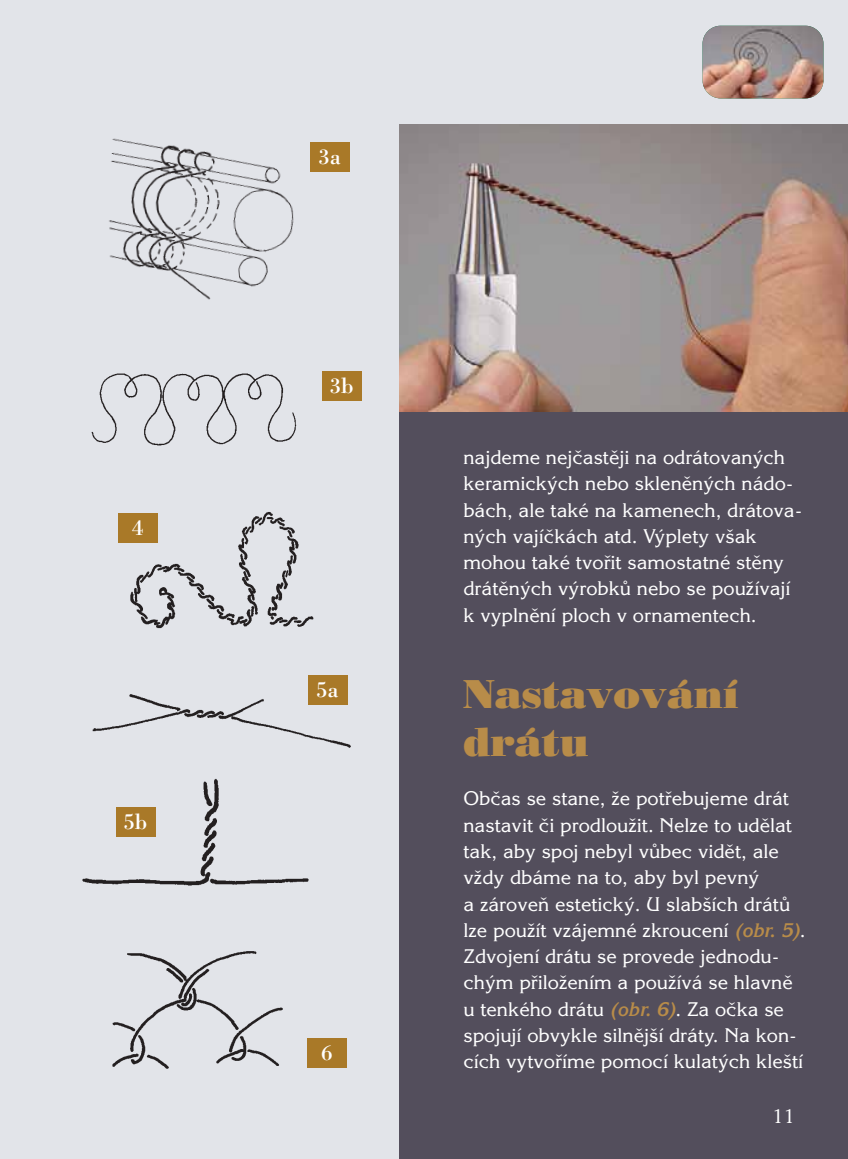
<style>
.page{position:relative;width:848px;height:1159px;background:#fff}
.page>*{position:absolute;margin:0;border:0;box-sizing:border-box;transform-origin:0 0}
.t1{font:40.25px/48.3px "Bodoni CE Poster";color:#b88c49}
.t2{font:22.75px "Bodoni CE";color:#fff}
.t3{font:19.25px/26.2px "Korinna CE";color:#fff}
.s1{font-weight:700;font-style:italic;color:#b88c49}
</style>
<div class="page">
<div style="left:0;top:0;width:847px;height:1159px;background:#e2e4e9"></div>
<div style="left:399px;top:125px;width:448px;height:1034px;background:#534e5c"></div>
<img style="left:702px;top:26px;width:121px;height:72px;border-radius:18px">
<img style="left:109px;top:138px;width:185px;height:162px">
<div style="left:310px;top:142px;width:39px;height:30px;background:#a97928"></div>
<img style="left:91px;top:373px;width:205px;height:73px">
<div style="left:322px;top:371px;width:39px;height:30px;background:#a97928"></div>
<img style="left:130px;top:512px;width:184px;height:117px">
<div style="left:118px;top:513px;width:40px;height:30px;background:#a97928"></div>
<img style="left:399px;top:125px;width:448px;height:287px">
<img style="left:112px;top:951px;width:171px;height:118px">
<div style="left:307px;top:1038px;width:40px;height:29px;background:#a97928"></div>
<img style="left:92px;top:675px;width:259px;height:73px">
<div style="left:307px;top:675px;width:40px;height:30px;background:#a97928"></div>
<img style="left:82px;top:778px;width:227px;height:108px">
<div style="left:116px;top:807px;width:39px;height:30px;background:#a97928"></div>
<p class="t2" style="left:132px;top:514px;width:13px">4</p>
<p class="t2" style="left:123px;top:808px;width:26px">5b</p>
<p class="t2" style="left:318px;top:143px;width:24px">3a</p>
<p class="t2" style="left:329px;top:372px;width:26px">3b</p>
<p class="t2" style="left:316px;top:676px;width:24px">5a</p>
<p class="t2" style="left:321px;top:1038px;width:13px">6</p>
<p class="t3" style="left:463px;top:446px;width:340px">najdeme nejãastûji na odrátovan˘ch keramick˘ch nebo sklenûn˘ch nádo&shy;bách, ale také na kamenech, drátova&shy;n˘ch vajíãkách atd. V˘plety v‰ak mohou také tvofiit samostatné stûny drátûn˘ch v˘robkÛ nebo se pouÏívají k vyplnûní ploch v ornamentech.</p>
<h1 class="t1" style="left:463px;top:669px;width:277px">Nastavování drátu</h1>
<p class="t3" style="left:463px;top:787px;width:343px">Obãas se stane, Ïe potfiebujeme drát nastavit ãi prodlouÏit. Nelze to udûlat tak, aby spoj nebyl vÛbec vidût, ale vÏdy dbáme na to, aby byl pevn˘<br>a zároveÀ estetick˘. U slab‰ích drátÛ lze pouÏít vzájemné zkroucení <span class="s1">(obr. 5)</span>.<br>Zdvojení drátu se provede jednodu&shy;ch˘m pfiiloÏením a pouÏívá se hlavnû u tenkého drátu <span class="s1">(obr. 6)</span>. Za oãka se spojují obvykle silnûj‰í dráty. Na kon&shy;cích vytvofiíme pomocí kulat˘ch kle‰tí</p>
<p class="t3" style="left:771px;top:1105px;width:25px">11</p>
</div>
